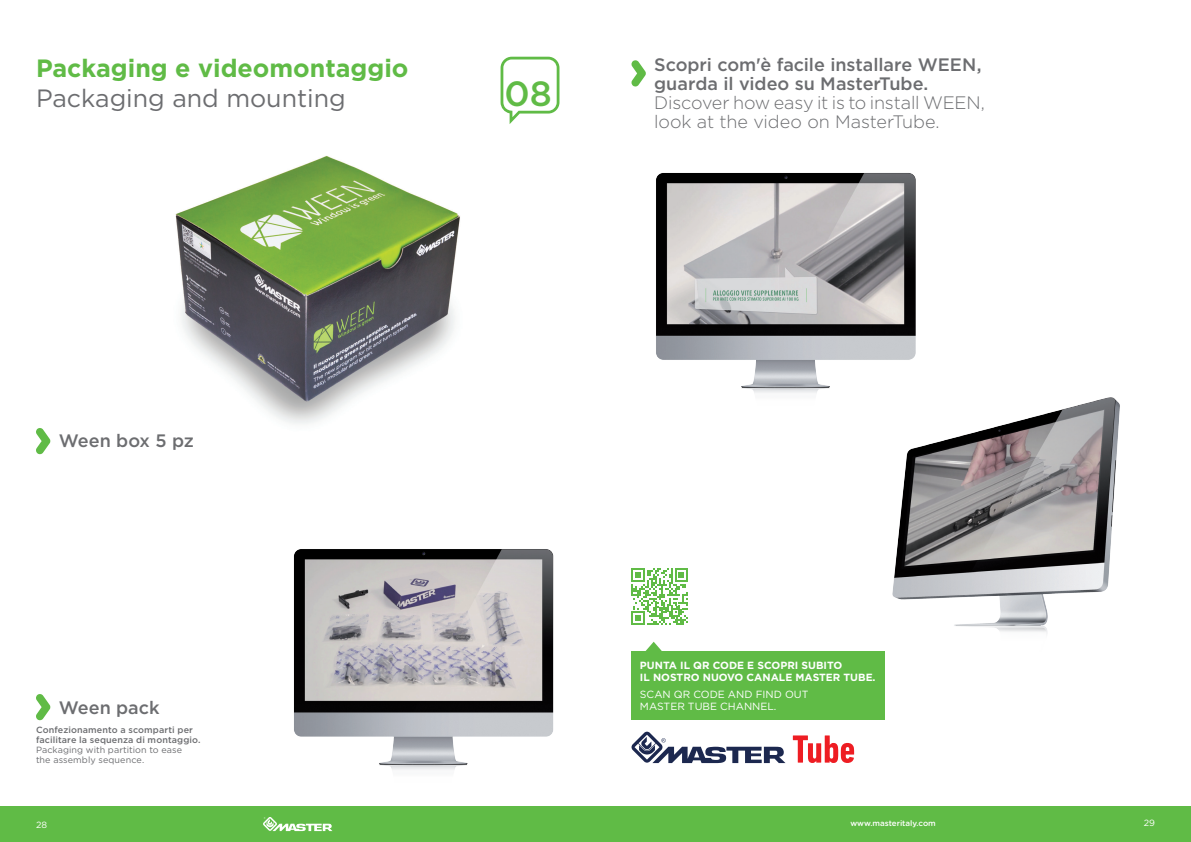
<style>
.page{position:relative;width:1191px;height:842px;background:#fff}
.page>*{position:absolute;margin:0;border:0;box-sizing:border-box;transform-origin:0 0}
.t1{font:500 35px "Gotham Rounded";color:#60bb46}
.t2{font:700 25px "Gotham";color:#60bb46}
.t3{font:25px "Gotham";color:#6c6d70}
.t4{font:500 18px/19px "Gotham";color:#6c6d70}
.t5{font:300 18px/19px "Gotham";letter-spacing:-.01em;color:#6c6d70}
.t6{font:700 10.4px/11.4px "Gotham";color:#fff}
.t7{font:10.4px/11.4px "Gotham";color:#fff}
.t8{font:500 9px/10px "Gotham";letter-spacing:.01em;color:#6c6d70}
.t9{font:9px/10px "Gotham";letter-spacing:.01em;color:#6c6d70}
.t10{font:9px "Gotham";color:#fff}
.t11{font:500 8px "Gotham Rounded";color:#fff}
</style>
<div class="page">
<div style="left:0;top:806px;width:595px;height:36px;background:#60bb46"></div>
<div style="left:578px;top:806px;width:613px;height:36px;background:#60bb46"></div>
<svg style="left:263px;top:817px;width:70px;height:14px"></svg>
<img style="left:175px;top:156px;width:285px;height:268px">
<img style="left:294px;top:549px;width:260px;height:221px">
<svg style="left:36px;top:428px;width:14px;height:27px"></svg>
<svg style="left:36px;top:694px;width:14px;height:27px"></svg>
<svg style="left:500px;top:57px;width:59px;height:67px"></svg>
<svg style="left:631px;top:60px;width:15px;height:27px"></svg>
<div style="left:631px;top:652px;width:253px;height:68px;background:#60bb46"></div>
<svg style="left:639px;top:642px;width:29px;height:10px"></svg>
<svg style="left:631px;top:568px;width:57px;height:57px"></svg>
<svg style="left:793px;top:735px;width:61px;height:28px"></svg>
<svg style="left:631px;top:731px;width:155px;height:32px"></svg>
<img style="left:873px;top:397px;width:247px;height:256px">
<img style="left:656px;top:173px;width:277px;height:238px">
<h2 class="t2" style="left:36px;top:51px;width:374px">Packaging e videomontaggio</h2>
<h2 class="t3" style="left:36px;top:82px;width:311px">Packaging and mounting</h2>
<h1 class="t1" style="left:504px;top:68px;width:49px">08</h1>
<p class="t4" style="left:654px;top:55px;width:329px">Scopri com'è facile installare WEEN, guarda il video su MasterTube.</p>
<p class="t5" style="left:654px;top:93px;width:332px">Discover how easy it is to install WEEN, look at the video on MasterTube.</p>
<p class="t4" style="left:59px;top:431px;width:137px">Ween box 5 pz</p>
<p class="t4" style="left:59px;top:698px;width:102px">Ween pack</p>
<p class="t8" style="left:36px;top:725px;width:166px">Confezionamento a scomparti per facilitare la sequenza di montaggio.</p>
<p class="t9" style="left:36px;top:745px;width:148px">Packaging with partition to ease the assembly sequence.</p>
<p class="t6" style="left:640px;top:660px;width:204px;text-indent:40px">IL QR CODE E SCOPRI SUBITO<br>IL N OSTRO N UOVO CANA</p>
<p class="t6" style="left:640px;top:660px;width:23px">PUNTA</p>
<p class="t6" style="left:779px;top:671px;width:49px">LE MASTER</p>
<p class="t6" style="left:843px;top:671px;width:34px">TUBE.</p>
<p class="t7" style="left:640px;top:689px;width:170px">SCAN QR CODE AND FIND OUT<br>MASTER TUBE CHANNEL.</p>
<p class="t10" style="left:36px;top:819px;width:13px">28</p>
<p class="t11" style="left:850px;top:817px;width:87px">www.masteritaly.com</p>
<p class="t10" style="left:1143px;top:817px;width:13px">29</p>
</div>
